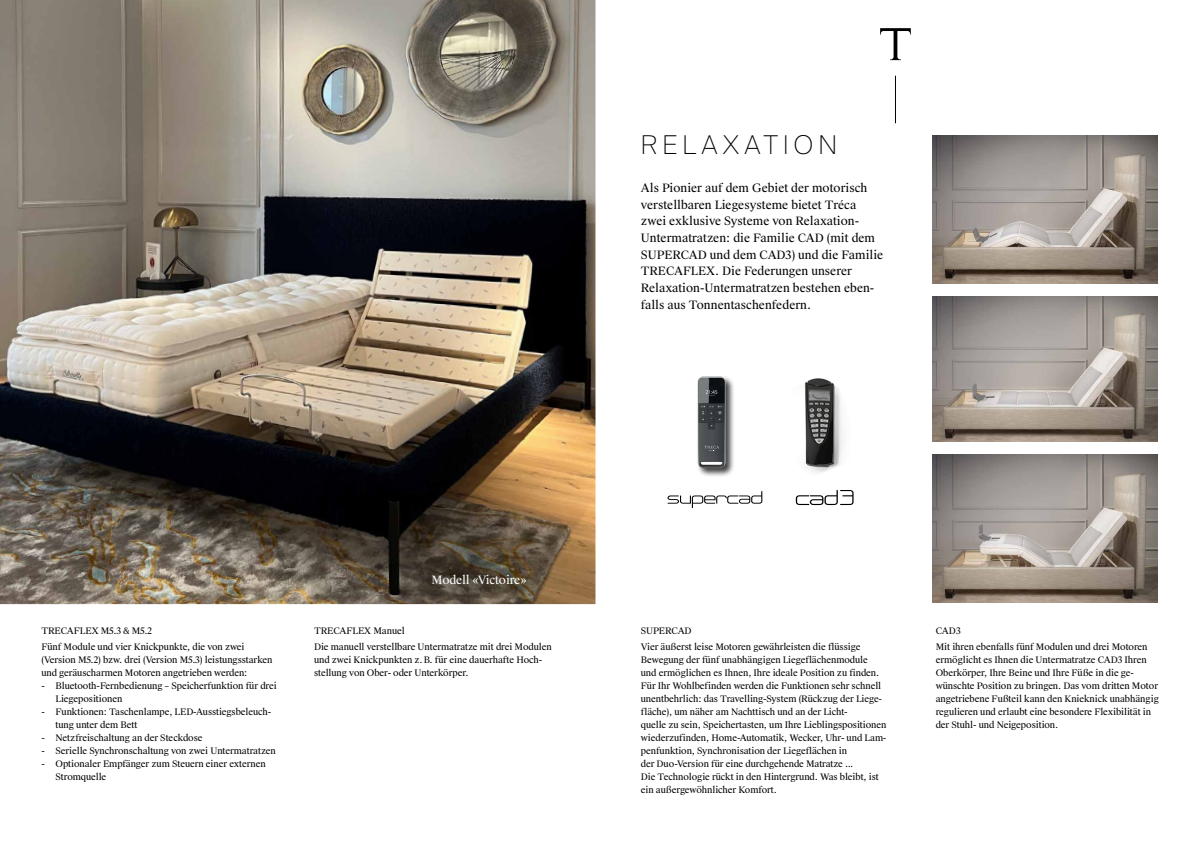
<style>
.page{position:relative;width:1191px;height:842px;background:#fff}
.page>*{position:absolute;margin:0;border:0;box-sizing:border-box;transform-origin:0 0}
.t1{font:100 25.9px "Suisse Intl";letter-spacing:.2em;color:#000}
.t2{font:11.5px/16.6px "Suisse Works";color:#000}
.t3{font:11.5px "Suisse Works";letter-spacing:-.01em;color:#fff}
.t4{font:9px/13px "Suisse Works";letter-spacing:-.01em;color:#000}
</style>
<div class="page">
<svg style="left:880px;top:28px;width:30px;height:32px"></svg>
<hr style="left:895px;top:76px;width:1px;height:47px;background:#000">
<img style="left:0;top:0;width:595px;height:604px">
<img style="left:932px;top:455px;width:225px;height:147px">
<img style="left:932px;top:297px;width:225px;height:144px">
<img style="left:932px;top:135px;width:225px;height:148px">
<div style="left:696px;top:375px;width:39px;height:103px;background:#000;opacity:.75"></div>
<img style="left:697px;top:376px;width:28px;height:92px">
<svg style="left:704px;top:446px;width:15px;height:5px"></svg>
<img style="left:805px;top:378px;width:38px;height:95px">
<svg style="left:796px;top:490px;width:57px;height:15px"></svg>
<svg style="left:667px;top:491px;width:95px;height:17px"></svg>
<h1 class="t1" style="left:641px;top:130px;width:198px">RELAXATION</h1>
<p class="t2" style="left:641px;top:180px;width:244px">Als Pionier auf dem Gebiet der motorisch verstellbaren Liegesysteme bietet Tréca zwei exklusive Systeme von Relaxation-Untermatratzen: die Familie CAD (mit dem SUPERCAD und dem CAD3) und die Familie TRECAFLEX. Die Federungen unserer Relaxation-Untermatratzen bestehen eben&shy;falls aus Tonnentaschenfedern.</p>
<p class="t4" style="left:41px;top:623px;width:205px;line-height:15.8px">TRECAFLEX M5.3 &amp; M5.2<br>Fünf Module und vier Knickpunkte, die von zwei</p>
<p class="t4" style="left:41px;top:654px;width:233px">(Version M5.2) bzw. drei (Version M5.3) leistungsstarken und geräuscharmen Motoren angetrieben werden:</p>
<p class="t4" style="left:56px;top:680px;width:223px;text-indent:-14px">- Bluetooth-Fernbedienung – Speicherfunktion für drei<br>Liegepositionen</p>
<p class="t4" style="left:56px;top:706px;width:217px;text-indent:-14px">- Funktionen: Taschenlampe, LED-Ausstiegsbeleuch&shy;tung unter dem Bett</p>
<p class="t4" style="left:41px;top:732px;width:163px">- Netzfreischaltung an der Steckdose</p>
<p class="t4" style="left:41px;top:745px;width:236px">- Serielle Synchronschaltung von zwei Untermatratzen</p>
<p class="t4" style="left:56px;top:758px;width:212px;text-indent:-14px">- Optionaler Empfänger zum Steuern einer externen<br>Stromquelle</p>
<p class="t3" style="left:431px;top:573px;width:97px">Modell «Victoire»</p>
<p class="t4" style="left:314px;top:623px;width:239px;line-height:15.8px">TRECAFLEX Manuel<br>Die manuell verstellbare Untermatratze mit drei Modulen</p>
<p class="t4" style="left:314px;top:654px;width:230px">und zwei Knickpunkten z.B. für eine dauerhafte Hoch&shy;stellung von Ober- oder Unterkörper.</p>
<p class="t4" style="left:641px;top:623px;width:221px;line-height:15.8px">SUPERCAD<br>Vier äußerst leise Motoren gewährleisten die flüssige</p>
<p class="t4" style="left:641px;top:654px;width:247px">Bewegung der fünf unabhängigen Liegeflächenmodule<br>und ermöglichen es Ihnen, Ihre ideale Position zu finden.<br>Für Ihr Wohlbefinden werden die Funktionen sehr schnell unentbehrlich: das Travelling-System (Rückzug der Liege&shy;fläche), um näher am Nachttisch und an der Licht-<br>quelle zu sein, Speichertasten, um Ihre Lieblingspositionen wiederzufinden, Home-Automatik, Wecker, Uhr- und Lam&shy;penfunktion, Synchronisation der Liegeflächen in<br>der Duo-Version für eine durchgehende Matratze ...<br>Die Technologie rückt in den Hintergrund. Was bleibt, ist ein außergewöhnlicher Komfort.</p>
<p class="t4" style="left:935px;top:623px;width:213px;line-height:15.8px">CAD3<br>Mit ihren ebenfalls fünf Modulen und drei Motoren</p>
<p class="t4" style="left:935px;top:654px;width:225px">ermöglicht es Ihnen die Untermatratze CAD3 Ihren Oberkörper, Ihre Beine und Ihre Füße in die ge&shy;wünschte Position zu bringen. Das vom dritten Motor angetriebene Fußteil kann den Knieknick unabhängig regulieren und erlaubt eine besondere Flexibilität in der Stuhl- und Neigeposition.</p>
</div>
